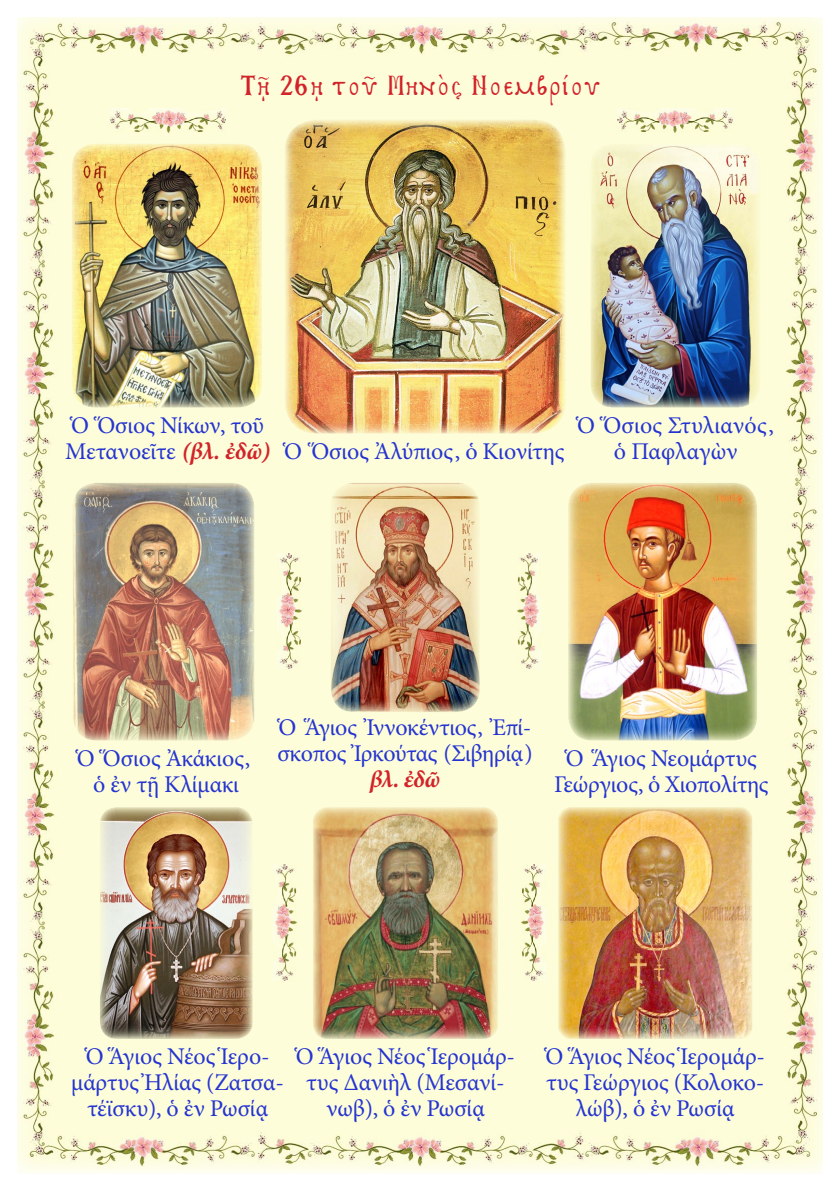
<style>
.page{position:relative;width:840px;height:1191px;background:#fff}
.page>*{position:absolute;margin:0;border:0;box-sizing:border-box;transform-origin:0 0}
.t1{font:28px "BYZIMAK";letter-spacing:.05em;color:#d1232a}
.t2{font:24px/26px "Minion Pro";letter-spacing:-.01em;color:#2534d0;text-align:center}
.t3{font:italic 700 24px "Minion Pro";color:#d1232a}
.s1{font-weight:700;font-style:italic;color:#d1232a}
</style>
<div class="page">
<img style="left:17px;top:18px;width:805px;height:1155px">
<img style="left:567px;top:483px;width:189px;height:257px">
<img style="left:590px;top:144px;width:170px;height:263px">
<img style="left:73px;top:483px;width:181px;height:257px">
<img style="left:72px;top:144px;width:190px;height:263px">
<img style="left:284px;top:119px;width:281px;height:314px">
<img style="left:330px;top:483px;width:149px;height:229px">
<img style="left:313px;top:807px;width:184px;height:232px">
<img style="left:100px;top:807px;width:152px;height:232px">
<img style="left:558px;top:807px;width:194px;height:232px">
<img style="left:278px;top:553px;width:24px;height:117px">
<img style="left:516px;top:553px;width:24px;height:117px">
<img style="left:273px;top:864px;width:25px;height:117px">
<img style="left:520px;top:864px;width:25px;height:117px">
<img style="left:109px;top:109px;width:117px;height:24px">
<img style="left:617px;top:109px;width:116px;height:24px">
<p class="t1" style="left:240px;top:69px;width:361px">Τῇ 26ῃ τοῦ Μηνὸς Νοεμβρίου</p>
<p class="t2" style="left:71px;top:412px;width:194px">Ὁ Ὅσιος Νίκων, τοῦ</p>
<p class="t2" style="left:65px;top:438px;width:206px">Μετανοεῖτε <span class="s1">(βλ. ἐδῶ)</span></p>
<p class="t2" style="left:284px;top:438px;width:282px">Ὁ Ὅσιος Ἀλύπιος, ὁ Κιονίτης</p>
<p class="t2" style="left:577px;top:412px;width:198px">Ὁ Ὅσιος Στυλιανός, ὁ Παφλαγὼν</p>
<p class="t2" style="left:77px;top:745px;width:175px">Ὁ Ὅσιος Ἀκάκιος,</p>
<p class="t2" style="left:93px;top:771px;width:147px">ὁ ἐν τῇ Κλίμακι</p>
<p class="t2" style="left:278px;top:714px;width:254px">Ὁ Ἅγιος Ἰννοκέντιος, Ἐπί-</p>
<p class="t2" style="left:277px;top:740px;width:257px">σκοπος Ἰρκούτας (Σιβηρίᾳ)</p>
<p class="t3" style="left:369px;top:762px;width:72px">βλ. ἐδῶ</p>
<p class="t2" style="left:554px;top:745px;width:216px">Ὁ Ἅγιος Νεομάρτυς<br>Γεώργιος, ὁ Χιοπολίτης</p>
<p class="t2" style="left:71px;top:1043px;width:214px">Ὁ Ἅγιος Νέος Ἱερο&shy;μάρτυς Ἠλίας (Ζατσα&shy;τέϊσκυ), ὁ ἐν Ρωσίᾳ</p>
<p class="t2" style="left:295px;top:1043px;width:221px">Ὁ Ἅγιος Νέος Ἱερομάρ&shy;τυς Δανιὴλ (Μεσανί&shy;νωβ), ὁ ἐν Ρωσίᾳ</p>
<p class="t2" style="left:545px;top:1043px;width:221px">Ὁ Ἅγιος Νέος Ἱερομάρ&shy;τυς Γεώργιος (Κολοκο&shy;λώβ), ὁ ἐν Ρωσίᾳ</p>
</div>
